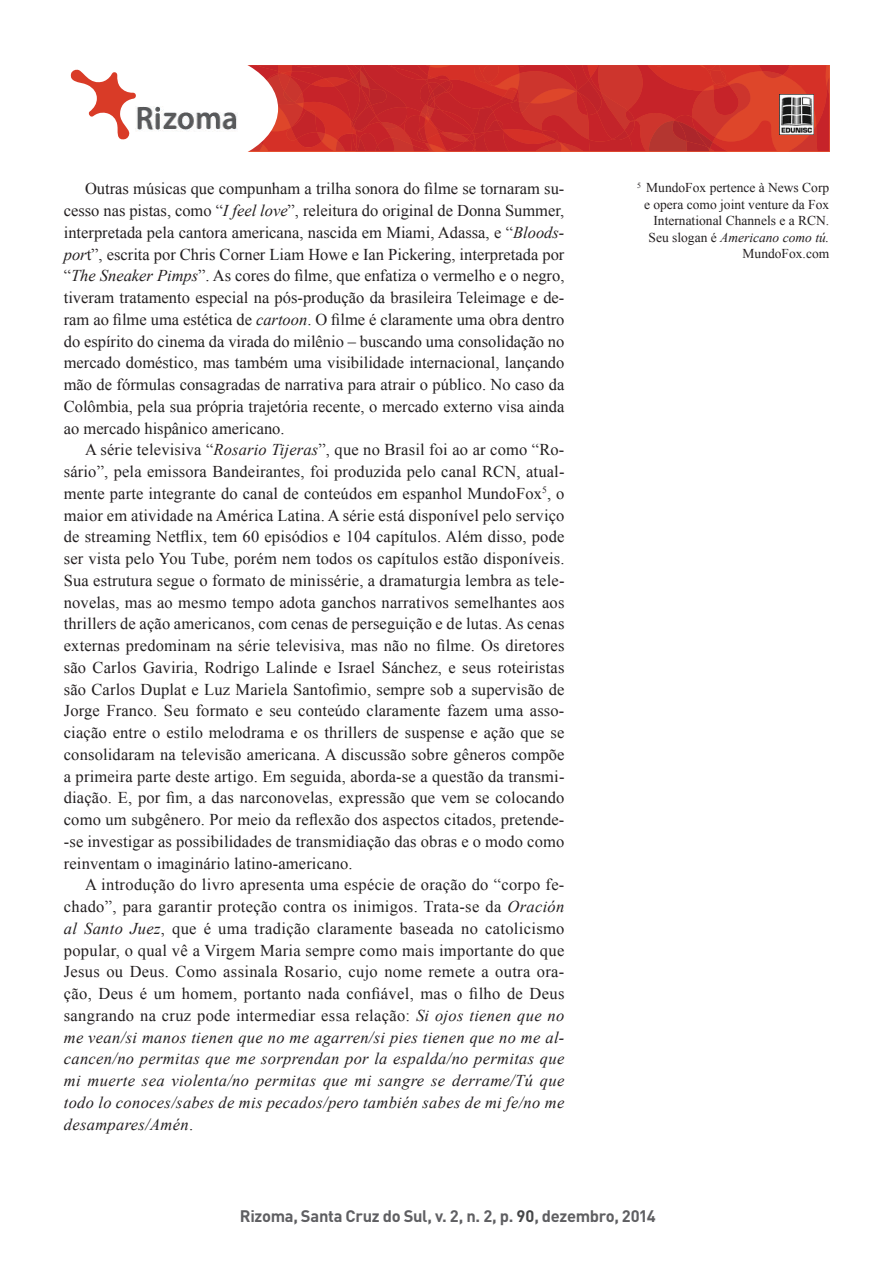
<style>
.page{position:relative;width:893px;height:1263px;background:#fff}
.page>*{position:absolute;margin:0;border:0;box-sizing:border-box;transform-origin:0 0}
.t1{font:16.5px/21.8px "Times New Roman";letter-spacing:.01em;color:#231f20;text-align:justify}
.t2{font:700 16.5px "DIN Pro";letter-spacing:-.02em;color:#5f5f62}
.t3{font:13.5px/16.5px "Times New Roman";color:#231f20;text-align:right}
.s1{font-style:italic}
.s2{color:#454647}
</style>
<div class="page">
<svg style="left:247px;top:65px;width:582px;height:87px"></svg>
<div style="left:88px;top:52px;width:187px;height:113px;background:#fff;border-radius:50%"></div>
<div style="left:85px;top:49px;width:193px;height:119px;border:6px solid #fff;border-radius:50%"></div>
<img style="left:780px;top:95px;width:33px;height:40px">
<img style="left:136px;top:107px;width:102px;height:24px">
<svg style="left:70px;top:69px;width:66px;height:71px"></svg>
<p class="t1" style="left:64px;top:178px;width:502px;text-indent:21px">Outras músicas que compunham a trilha sonora do filme se tornaram su&shy;cesso nas pistas, como “<span class="s1">I feel love</span>”, releitura do original de Donna Summer, interpretada pela cantora americana, nascida em Miami, Adassa, e “<span class="s1">Bloods&shy;por</span>t”, escrita por Chris Corner Liam Howe e Ian Pickering, interpretada por “<span class="s1">The Sneaker Pimps</span>”. As cores do filme, que enfatiza o vermelho e o negro, tiveram tratamento especial na pós-produção da brasileira Teleimage e de&shy;ram ao filme uma estética de <span class="s1">cartoon</span>. O filme é claramente uma obra dentro do espírito do cinema da virada do milênio – buscando uma consolidação no mercado doméstico, mas também uma visibilidade internacional, lançando mão de fórmulas consagradas de narrativa para atrair o público. No caso da Colômbia, pela sua própria trajetória recente, o mercado externo visa ainda ao mercado hispânico americano.</p>
<p class="t1" style="left:64px;top:439px;width:502px;text-indent:21px">A série televisiva “<span class="s1">Rosario Tijeras</span>”, que no Brasil foi ao ar como “Ro&shy;sário”, pela emissora Bandeirantes, foi produzida pelo canal RCN, atual&shy;mente parte integrante do canal de conteúdos em espanhol MundoFox<sup>5</sup>, o maior em atividade na América Latina. A série está disponível pelo serviço de streaming Netflix, tem 60 episódios e 104 capítulos. Além disso, pode ser vista pelo You Tube, porém nem todos os capítulos estão disponíveis.<br>Sua estrutura segue o formato de minissérie, a dramaturgia lembra as tele&shy;novelas, mas ao mesmo tempo adota ganchos narrativos semelhantes aos thrillers de ação americanos, com cenas de perseguição e de lutas. As cenas externas predominam na série televisiva, mas não no filme. Os diretores são Carlos Gaviria, Rodrigo Lalinde e Israel Sánchez, e seus roteiristas são Carlos Duplat e Luz Mariela Santofimio, sempre sob a supervisão de Jorge Franco. Seu formato e seu conteúdo claramente fazem uma asso&shy;ciação entre o estilo melodrama e os thrillers de suspense e ação que se consolidaram na televisão americana. A discussão sobre gêneros compõe a primeira parte deste artigo. Em seguida, aborda-se a questão da transmi&shy;diação. E, por fim, a das narconovelas, expressão que vem se colocando como um subgênero. Por meio da reflexão dos aspectos citados, pretende--se investigar as possibilidades de transmidiação das obras e o modo como reinventam o imaginário latino-americano.</p>
<p class="t1" style="left:64px;top:874px;width:502px;text-indent:21px">A introdução do livro apresenta uma espécie de oração do “corpo fe&shy;chado”, para garantir proteção contra os inimigos. Trata-se da <span class="s1">Oración al Santo Juez</span>, que é uma tradição claramente baseada no catolicismo popular, o qual vê a Virgem Maria sempre como mais importante do que Jesus ou Deus. Como assinala Rosario, cujo nome remete a outra ora&shy;ção, Deus é um homem, portanto nada confiável, mas o filho de Deus sangrando na cruz pode intermediar essa relação: <span class="s1">Si ojos tienen que no me vean/si manos tienen que no me agarren/si pies tienen que no me al&shy;cancen/no permitas que me sorprendan por la espalda/no permitas que mi muerte sea violenta/no permitas que mi sangre se derrame/Tú que todo lo conoces/sabes de mis pecados/pero también sabes de mi fe/no me desampares/Amén</span>.</p>
<p class="t3" style="left:637px;top:179px;width:194px"><sup>5</sup> MundoFox pertence à News Corp e opera como joint venture da Fox<br>International Channels e a RCN.<br>Seu slogan é <span class="s1">Americano como tú.<br></span>MundoFox.com</p>
<p class="t2" style="left:240px;top:1205px;width:417px">Rizoma, Santa Cruz do Sul, v. 2, n. 2, p. <span class="s2">90</span>, dezembro, 2014</p>
</div>
